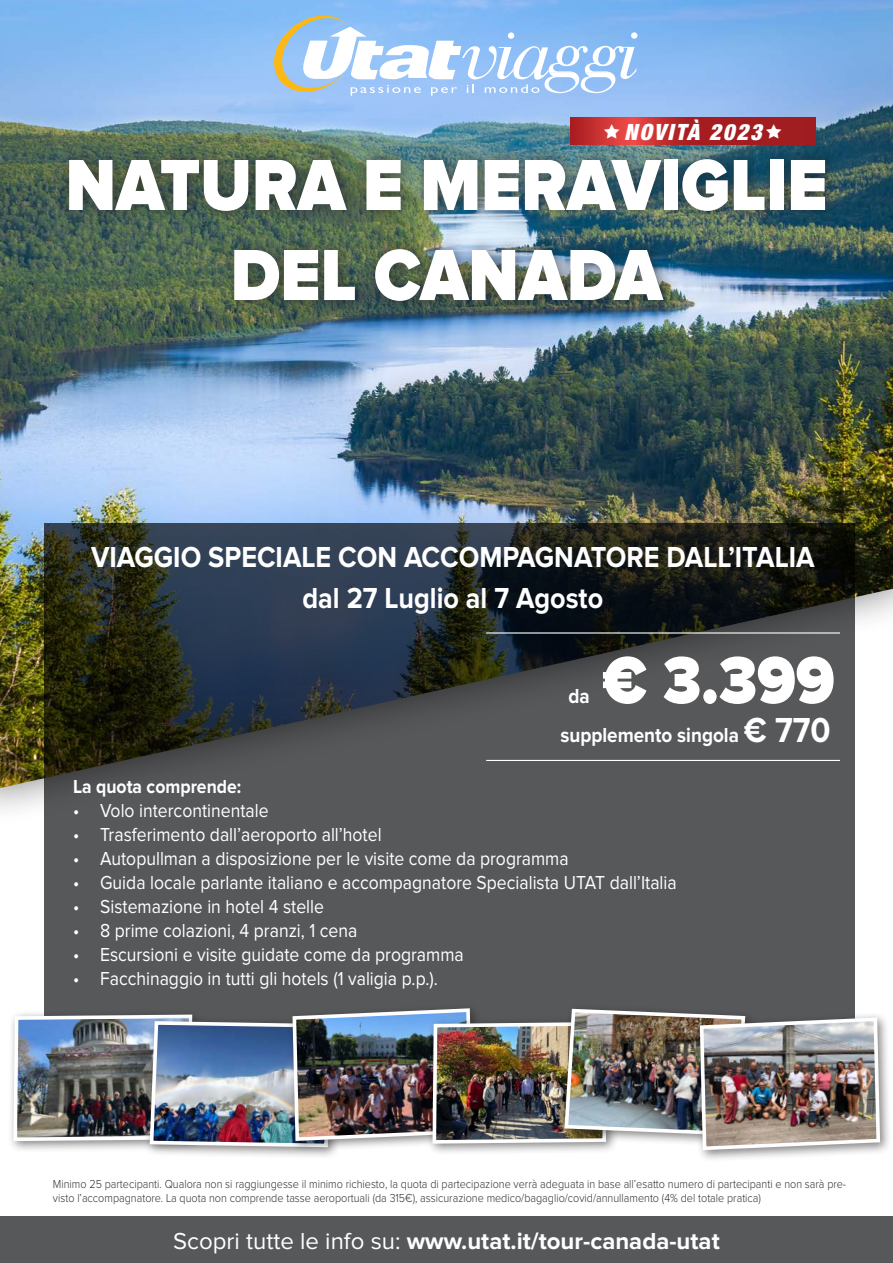
<style>
.page{position:relative;width:893px;height:1263px;background:#fff}
.page>*{position:absolute;margin:0;border:0;box-sizing:border-box;transform-origin:0 0}
.t1{font:900 75px/90px "Proxima Nova";color:#fff;text-align:center;scale:.9 1}
.t2{font:900 69px "Proxima Nova";color:#fff;scale:.9 1}
.t3{font:700 30px "Proxima Nova";color:#fff;scale:.9 1}
.t4{font:700 24px "Proxima Nova";color:#fff}
.Tour_Sottotitolo{font:italic 900 condensed 22.5px "Helvetica Neue LT Std";letter-spacing:.09em;color:#fff}
.t5{font:700 21px "Proxima Nova";color:#fff;scale:.9 1}
.t6{font:19.5px "Proxima Nova";color:#fff;scale:.9 1}
.t7{font:700 19.5px "Proxima Nova";color:#fff;scale:.9 1}
.t8{font:300 12px/14.4px "Proxima Nova";color:#312f30;scale:.9 1}
.s1{font-size:36px}
.s2{font-weight:400}
</style>
<div class="page">
<img style="left:0;top:0;width:893px;height:788px">
<svg style="left:44px;top:523px;width:811px;height:483px;background:#444749"></svg>
<div style="left:57px;top:145px;width:784px;height:170px;background:#231f20;opacity:.6"></div>
<hr style="left:486px;top:632px;width:354px;height:1px;background:#fff">
<hr style="left:486px;top:760px;width:354px;height:1px;background:#fff">
<div style="left:631px;top:32px;width:6px;height:7px;background:#fff;border-radius:50%"></div>
<svg style="left:268px;top:12px;width:368px;height:84px"></svg>
<div style="left:0;top:1216px;width:893px;height:47px;background:#57585a"></div>
<div style="left:7px;top:1008px;width:197px;height:145px;background:#fbfbfb"></div>
<div style="left:144px;top:1015px;width:201px;height:144px;background:#231f20;opacity:.55"></div>
<div style="left:287px;top:1002px;width:198px;height:151px;background:#57585a"></div>
<div style="left:426px;top:1016px;width:193px;height:140px;background:#fdfdfd"></div>
<div style="left:558px;top:1003px;width:199px;height:144px;background:#57585a"></div>
<div style="left:694px;top:1011px;width:198px;height:151px;background:#231f20;opacity:.55"></div>
<img style="left:12px;top:1006px;width:870px;height:146px">
<svg style="left:571px;top:118px;width:244px;height:27px;background:#b52729"></svg>
<p class="Tour_Sottotitolo" style="left:624px;top:118px;width:139px">NOVITÀ 2023</p>
<p class="t1" style="left:65px;top:143px;width:848px">NATURA E MERAVIGLIE<br>DEL CANADA</p>
<p class="t3" style="left:91px;top:540px;width:806px">VIAGGIO SPECIALE CON ACCOMPAGNATORE DALL’ITALIA</p>
<p class="t3" style="left:302px;top:581px;width:336px">dal 27 Luglio al 7 Agosto</p>
<p class="t2" style="left:602px;top:649px;width:260px">€ 3.399</p>
<p class="t5" style="left:560px;top:723px;width:301px">supplemento singola <span class="s1">€ 770</span></p>
<p class="t5" style="left:568px;top:684px;width:25px">da</p>
<p class="t7" style="left:73px;top:775px;width:188px">La quota comprende:</p>
<p class="t6" style="left:73px;top:799px;width:219px">• Volo intercontinentale</p>
<p class="t6" style="left:73px;top:823px;width:344px">• Trasferimento dall’aeroporto all’hotel</p>
<p class="t6" style="left:73px;top:847px;width:552px">• Autopullman a disposizione per le visite come da programma</p>
<p class="t6" style="left:73px;top:871px;width:672px">• Guida locale parlante italiano e accompagnatore Specialista UTAT dall’Italia</p>
<p class="t6" style="left:73px;top:895px;width:280px">• Sistemazione in hotel 4 stelle</p>
<p class="t6" style="left:73px;top:919px;width:317px">• 8 prime colazioni, 4 pranzi, 1 cena</p>
<p class="t6" style="left:73px;top:943px;width:436px">• Escursioni e visite guidate come da programma</p>
<p class="t6" style="left:73px;top:967px;width:407px">• Facchinaggio in tutti gli hotels (1 valigia p.p.).</p>
<p class="t8" style="left:53px;top:1177px;width:883px">Minimo 25 partecipanti. Qualora non si raggiungesse il minimo richiesto, la quota di partecipazione verrà adeguata in base all’esatto numero di partecipanti e non sarà pre&shy;visto l’accompagnatore. La quota non comprende tasse aeroportuali (da 315€), assicurazione medico/bagaglio/covid/annullamento (4% del totale pratica)</p>
<p class="t4" style="left:173px;top:1227px;width:548px"><span class="s2">Scopri tutte le info su:</span> www.utat.it/tour-canada-utat</p>
</div>
